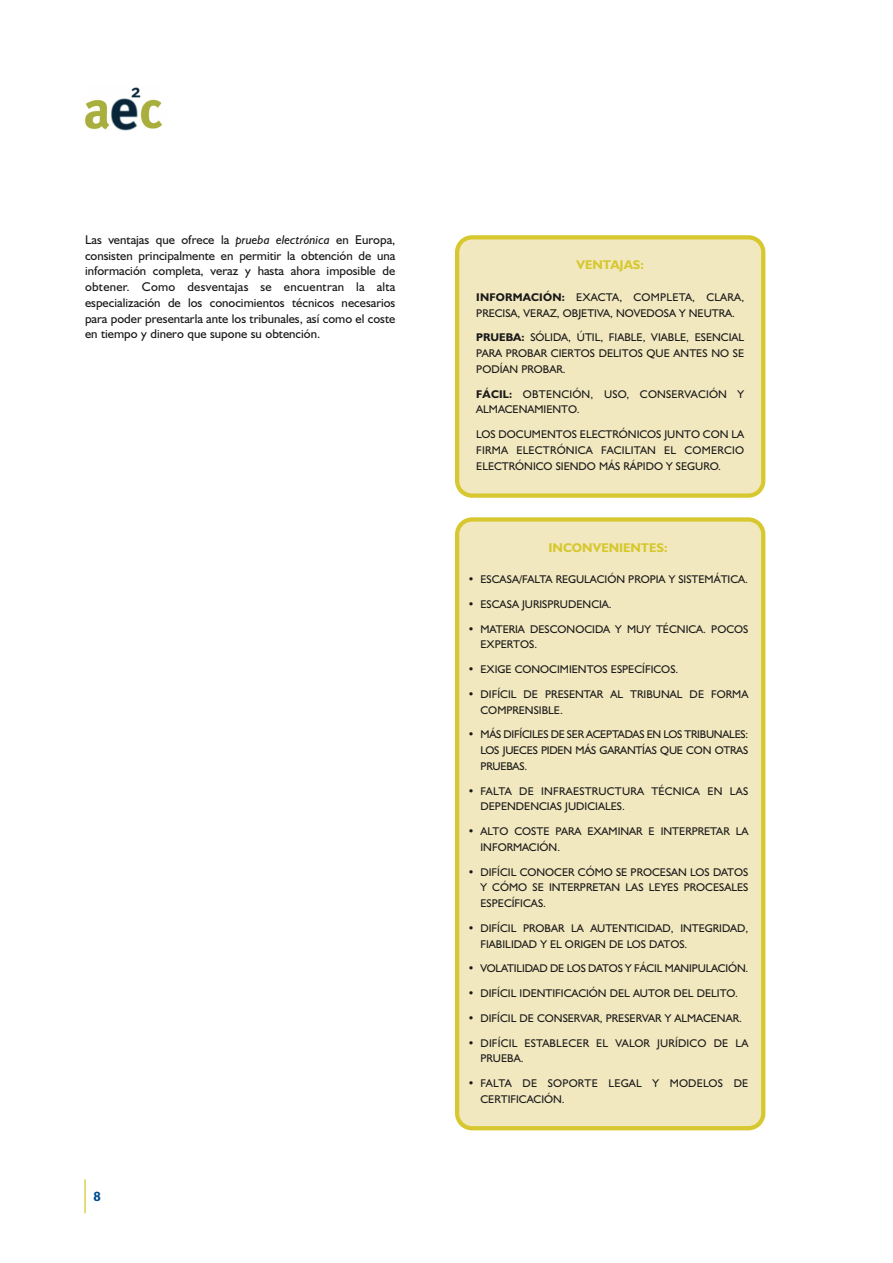
<style>
.page{position:relative;width:893px;height:1263px;background:#fff}
.page>*{position:absolute;margin:0;border:0;box-sizing:border-box;transform-origin:0 0}
.t1{font:700 13.5px "Humanist 521 BT";color:#004d8d}
.t2{font:12.75px/15.8px "Humanist 521 BT";color:#191919;text-align:justify}
.t3{font:700 12.75px "Humanist 521 BT";color:#d6c82e}
.t4{font:11.25px/15.8px "Humanist 521 BT";color:#191919}
.t5{font:11.25px/15.8px "Humanist 521 BT";letter-spacing:.02em;color:#191919}
.s1{font-style:italic}
.s2{font-weight:700}
</style>
<div class="page">
<img style="left:85px;top:87px;width:77px;height:44px">
<hr style="left:84px;top:1179px;width:2px;height:34px;background:#d6c82e">
<div style="left:455px;top:235px;width:310px;height:263px;background:#f2e8bf"></div>
<div style="left:455px;top:517px;width:310px;height:613px;background:#f2e8bf"></div>
<p class="t2" style="left:85px;top:233px;width:312px">Las ventajas que ofrece la <span class="s1">prueba electrónica</span> en Europa, consisten principalmente en permitir la obtención de una información completa, veraz y hasta ahora imposible de obtener. Como desventajas se encuentran la alta especialización de los conocimientos técnicos necesarios para poder presentarla ante los tribunales, así como el coste en tiempo y dinero que supone su obtención.</p>
<p class="t1" style="left:94px;top:1192px;width:9px">8</p>
<p class="t3" style="left:576px;top:261px;width:69px">VENTAJAS:</p>
<p class="t4" style="left:476px;top:290px;width:269px"><span class="s2">INFORMACIÓN:</span> EXACTA, COMPLETA, CLARA,<br>PRECISA, VERAZ, OBJETIVA, NOVEDOSA Y NEUTRA.</p>
<p class="t4" style="left:476px;top:331px;width:269px;text-align:justify"><span class="s2">PRUEBA:</span> SÓLIDA, ÚTIL, FIABLE, VIABLE, ESENCIAL PARA PROBAR CIERTOS DELITOS QUE ANTES NO SE PODÍAN PROBAR.</p>
<p class="t5" style="left:476px;top:387px;width:269px"><span class="s2">FÁCIL:</span> OBTENCIÓN, USO, CONSERVACIÓN Y<br>ALMACENAMIENTO.</p>
<p class="t4" style="left:476px;top:428px;width:269px;text-align:justify">LOS DOCUMENTOS ELECTRÓNICOS JUNTO CON LA FIRMA ELECTRÓNICA FACILITAN EL COMERCIO ELECTRÓNICO SIENDO MÁS RÁPIDO Y SEGURO.</p>
<p class="t3" style="left:548px;top:543px;width:121px">INCONVENIENTES:</p>
<p class="t4" style="left:468px;top:573px;width:282px">• ESCASA/FALTA REGULACIÓN PROPIA Y SISTEMÁTICA.</p>
<p class="t4" style="left:468px;top:597px;width:146px">• ESCASA JURISPRUDENCIA.</p>
<p class="t4" style="left:480px;top:622px;width:269px;text-indent:-13px">• MATERIA DESCONOCIDA Y MUY TÉCNICA. POCOS<br>EXPERTOS.</p>
<p class="t4" style="left:468px;top:663px;width:212px">• EXIGE CONOCIMIENTOS ESPECÍFICOS.</p>
<p class="t4" style="left:480px;top:687px;width:269px;text-indent:-13px">• DIFÍCIL DE PRESENTAR AL TRIBUNAL DE FORMA<br>COMPRENSIBLE.</p>
<p class="t4" style="left:480px;top:728px;width:269px;text-align:justify;text-indent:-13px">• MÁS DIFÍCILES DE SER ACEPTADAS EN LOS TRIBUNALES:<br>LOS JUECES PIDEN MÁS GARANTÍAS QUE CON OTRAS PRUEBAS.</p>
<p class="t5" style="left:480px;top:784px;width:269px;text-indent:-13px">• FALTA DE INFRAESTRUCTURA TÉCNICA EN LAS<br>DEPENDENCIAS JUDICIALES.</p>
<p class="t4" style="left:480px;top:825px;width:269px;text-indent:-13px">• ALTO COSTE PARA EXAMINAR E INTERPRETAR LA<br>INFORMACIÓN.</p>
<p class="t4" style="left:480px;top:865px;width:269px;text-align:justify;text-indent:-13px">• DIFÍCIL CONOCER CÓMO SE PROCESAN LOS DATOS Y CÓMO SE INTERPRETAN LAS LEYES PROCESALES ESPECÍFICAS.</p>
<p class="t4" style="left:480px;top:921px;width:269px;text-indent:-13px">• DIFÍCIL PROBAR LA AUTENTICIDAD, INTEGRIDAD,<br>FIABILIDAD Y EL ORIGEN DE LOS DATOS.</p>
<p class="t4" style="left:468px;top:962px;width:282px">• VOLATILIDAD DE LOS DATOS Y FÁCIL MANIPULACIÓN.</p>
<p class="t4" style="left:468px;top:987px;width:272px">• DIFÍCIL IDENTIFICACIÓN DEL AUTOR DEL DELITO.</p>
<p class="t4" style="left:468px;top:1011px;width:276px">• DIFÍCIL DE CONSERVAR, PRESERVAR Y ALMACENAR.</p>
<p class="t4" style="left:480px;top:1036px;width:269px;text-indent:-13px">• DIFÍCIL ESTABLECER EL VALOR JURÍDICO DE LA<br>PRUEBA.</p>
<p class="t5" style="left:480px;top:1077px;width:269px;text-indent:-13px">• FALTA DE SOPORTE LEGAL Y MODELOS DE<br>CERTIFICACIÓN.</p>
</div>
